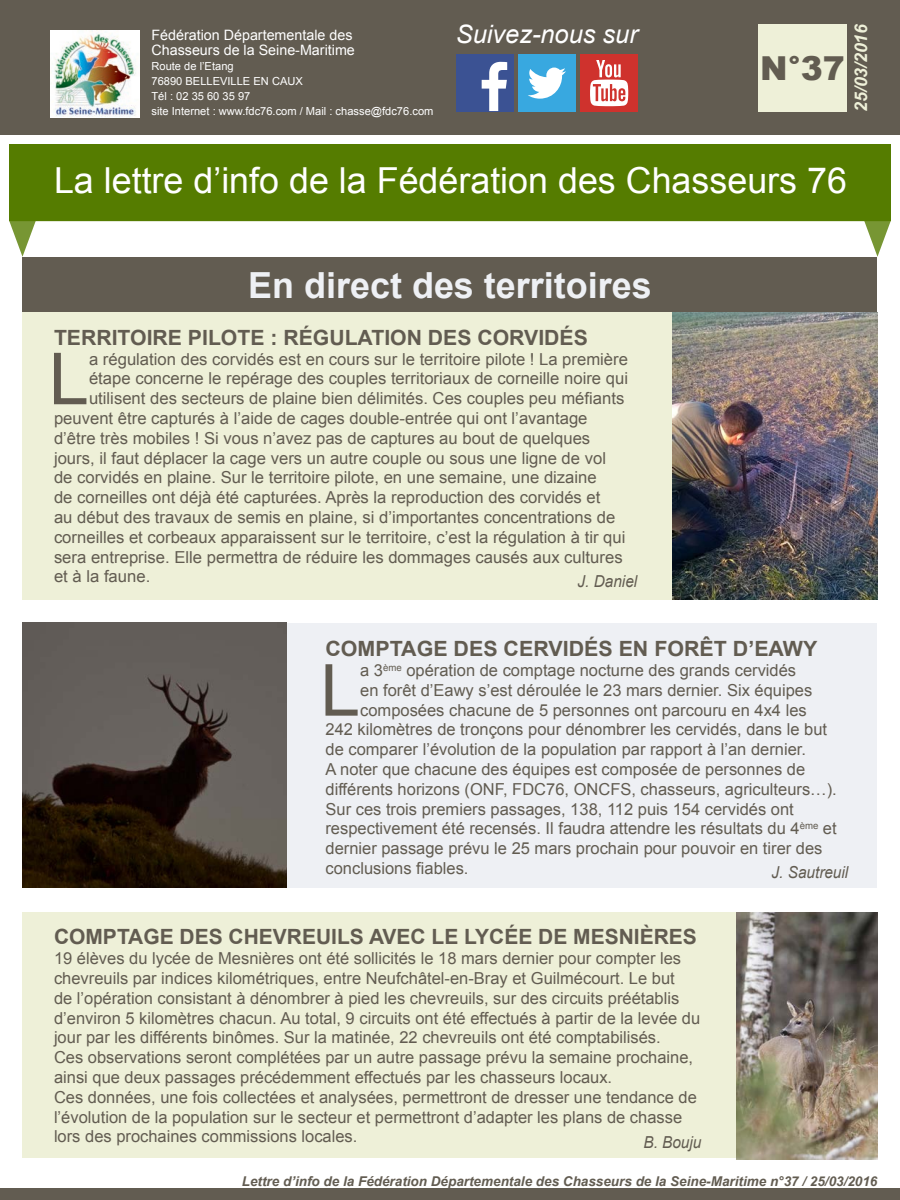
<style>
.page{position:relative;width:900px;height:1200px;background:#fff}
.page>*{position:absolute;margin:0;border:0;box-sizing:border-box;transform-origin:0 0}
.t1{font:71.85px "Arial";color:#625c51}
.t2{font:700 36px "Arial";color:#eef0f4}
.t3{font:35.85px "Arial";color:#fff}
.t4{font:900 33px "Arial";color:#625c51}
.t5{font:italic 25.35px "Arial";color:#fff}
.t6{font:700 21px "Arial";color:#625c51}
.t7{font:italic 700 17.55px "Arial";color:#eef0d8}
.t8{font:16.5px/19.8px "Arial";color:#625c51}
.t9{font:italic 16.5px "Arial";color:#625c51;scale:.93 1}
.t10{font:14.25px "Arial";color:#fff}
.t11{font:italic 700 13.5px "Arial";color:#625c51}
.t12{font:11.1px "Arial";color:#fff}
</style>
<div class="page">
<div style="left:22px;top:623px;width:856px;height:265px;background:#eef0f4"></div>
<div style="left:22px;top:257px;width:856px;height:56px;background:#625c51"></div>
<svg style="left:9px;top:221px;width:27px;height:36px"></svg>
<svg style="left:864px;top:221px;width:27px;height:36px"></svg>
<div style="left:0;top:0;width:900px;height:134px;background:#625c51"></div>
<div style="left:9px;top:144px;width:882px;height:77px;background:#557c00"></div>
<img style="left:51px;top:30px;width:89px;height:88px">
<div style="left:758px;top:24px;width:89px;height:88px;background:#eef0d8"></div>
<div style="left:0;top:1188px;width:900px;height:12px;background:#625c51"></div>
<div style="left:456px;top:54px;width:57px;height:58px;background:#3b5293"></div>
<svg style="left:482px;top:62px;width:25px;height:49px"></svg>
<div style="left:518px;top:54px;width:58px;height:58px;background:#38a8e0"></div>
<svg style="left:528px;top:68px;width:38px;height:31px"></svg>
<div style="left:580px;top:54px;width:58px;height:58px;background:#cf322d"></div>
<svg style="left:590px;top:60px;width:38px;height:46px"></svg>
<div style="left:22px;top:313px;width:856px;height:287px;background:#eef0d8"></div>
<img style="left:672px;top:313px;width:206px;height:287px">
<img style="left:22px;top:623px;width:264px;height:265px">
<div style="left:22px;top:912px;width:856px;height:246px;background:#eef0d8"></div>
<img style="left:736px;top:912px;width:142px;height:247px">
<p class="t10" style="left:152px;top:26px;width:203px">Fédération Départementale des</p>
<p class="t10" style="left:152px;top:41px;width:205px">Chasseurs de la Seine-Maritime</p>
<p class="t12" style="left:152px;top:59px;width:84px">Route de l’Etang</p>
<p class="t12" style="left:152px;top:74px;width:153px">76890 BELLEVILLE EN CAUX</p>
<p class="t12" style="left:152px;top:89px;width:100px">Tél : 02 35 60 35 97</p>
<p class="t12" style="left:152px;top:104px;width:283px">site Internet : www.fdc76.com / Mail : chasse@fdc76.com</p>
<p class="t5" style="left:456px;top:17px;width:183px">Suivez-nous sur</p>
<p class="t4" style="left:760px;top:44px;width:86px">N°37</p>
<p class="t7" style="left:849px;top:112px;width:90px;rotate:-90deg">25/03/2016</p>
<p class="t3" style="left:54px;top:157px;width:794px">La lettre d’info de la Fédération des Chasseurs 76</p>
<p class="t2" style="left:248px;top:261px;width:405px">En direct des territoires</p>
<p class="t6" style="left:54px;top:323px;width:535px">TERRITOIRE PILOTE : RÉGULATION DES CORVIDÉS</p>
<p class="t1" style="left:49px;top:332px;width:42px">L</p>
<p class="t8" style="left:89px;top:349px;width:541px">a régulation des corvidés est en cours sur le territoire pilote ! La première</p>
<p class="t8" style="left:89px;top:369px;width:541px">étape concerne le repérage des couples territoriaux de corneille noire qui</p>
<p class="t8" style="left:89px;top:389px;width:537px">utilisent des secteurs de plaine bien délimités. Ces couples peu méfiants</p>
<p class="t8" style="left:54px;top:409px;width:535px">peuvent être capturés à l’aide de cages double-entrée qui ont l’avantage</p>
<p class="t8" style="left:54px;top:428px;width:538px">d’être très mobiles ! Si vous n’avez pas de captures au bout de quelques</p>
<p class="t8" style="left:54px;top:448px;width:554px">jours, il faut déplacer la cage vers un autre couple ou sous une ligne de vol</p>
<p class="t8" style="left:54px;top:468px;width:544px">de corvidés en plaine. Sur le territoire pilote, en une semaine, une dizaine</p>
<p class="t8" style="left:54px;top:488px;width:548px">de corneilles ont déjà été capturées. Après la reproduction des corvidés et</p>
<p class="t8" style="left:54px;top:508px;width:563px">au début des travaux de semis en plaine, si d’importantes concentrations de</p>
<p class="t8" style="left:54px;top:527px;width:573px">corneilles et corbeaux apparaissent sur le territoire, c’est la régulation à tir qui</p>
<p class="t8" style="left:54px;top:547px;width:570px">sera entreprise. Elle permettra de réduire les dommages causés aux cultures</p>
<p class="t8" style="left:54px;top:567px;width:98px">et à la faune.</p>
<p class="t9" style="left:578px;top:571px;width:66px">J. Daniel</p>
<p class="t6" style="left:326px;top:635px;width:493px">COMPTAGE DES CERVIDÉS EN FORÊT D’EAWY</p>
<p class="t1" style="left:320px;top:643px;width:41px">L</p>
<p class="t8" style="left:360px;top:661px;width:438px">a 3<sup>ème</sup> opération de comptage nocturne des grands cervidés</p>
<p class="t8" style="left:360px;top:680px;width:454px">en forêt d’Eawy s’est déroulée le 23 mars dernier. Six équipes</p>
<p class="t8" style="left:360px;top:700px;width:448px">composées chacune de 5 personnes ont parcouru en 4x4 les</p>
<p class="t8" style="left:326px;top:720px;width:503px">242 kilomètres de tronçons pour dénombrer les cervidés, dans le but</p>
<p class="t8" style="left:326px;top:740px;width:482px">de comparer l’évolution de la population par rapport à l’an dernier.</p>
<p class="t8" style="left:326px;top:760px;width:481px">A noter que chacune des équipes est composée de personnes de</p>
<p class="t8" style="left:326px;top:779px;width:513px">différents horizons (ONF, FDC76, ONCFS, chasseurs, agriculteurs…).</p>
<p class="t8" style="left:326px;top:799px;width:470px">Sur ces trois premiers passages, 138, 112 puis 154 cervidés ont</p>
<p class="t8" style="left:326px;top:819px;width:513px">respectivement été recensés. Il faudra attendre les résultats du 4<sup>ème</sup> et</p>
<p class="t8" style="left:326px;top:839px;width:499px">dernier passage prévu le 25 mars prochain pour pouvoir en tirer des</p>
<p class="t8" style="left:326px;top:859px;width:145px">conclusions fiables.</p>
<p class="t9" style="left:772px;top:861px;width:84px">J. Sautreuil</p>
<p class="t6" style="left:54px;top:923px;width:644px">COMPTAGE DES CHEVREUILS AVEC LE LYCÉE DE MESNIÈRES</p>
<p class="t8" style="left:54px;top:949px;width:648px">19 élèves du lycée de Mesnières ont été sollicités le 18 mars dernier pour compter les chevreuils par indices kilométriques, entre Neufchâtel-en-Bray et Guilmécourt. Le but<br>de l’opération consistant à dénombrer à pied les chevreuils, sur des circuits préétablis d’environ 5 kilomètres chacun. Au total, 9 circuits ont été effectués à partir de la levée du jour par les différents binômes. Sur la matinée, 22 chevreuils ont été comptabilisés.</p>
<p class="t8" style="left:54px;top:1048px;width:641px">Ces observations seront complétées par un autre passage prévu la semaine prochaine, ainsi que deux passages précédemment effectués par les chasseurs locaux.</p>
<p class="t8" style="left:54px;top:1087px;width:644px">Ces données, une fois collectées et analysées, permettront de dresser une tendance de l’évolution de la population sur le secteur et permettront d’adapter les plans de chasse lors des prochaines commissions locales.</p>
<p class="t9" style="left:643px;top:1132px;width:64px">B. Bouju</p>
<p class="t11" style="left:242px;top:1172px;width:637px">Lettre d’info de la Fédération Départementale des Chasseurs de la Seine-Maritime n°37 / 25/03/2016</p>
</div>
